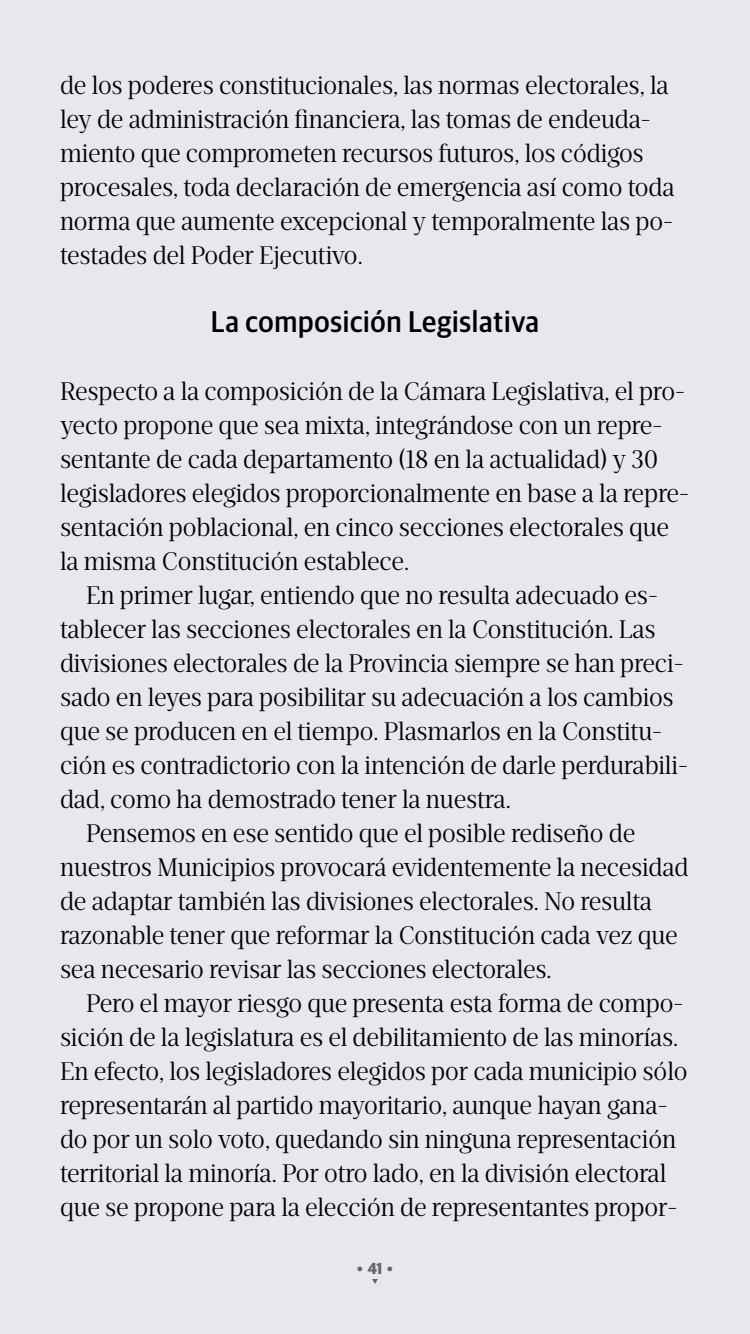
<style>
.page{position:relative;width:750px;height:1334px;background:#e8e7ed}
.page>*{position:absolute;margin:0;border:0;box-sizing:border-box;transform-origin:0 0}
.t1{font:500 30px "Guardian Sans Narrow";letter-spacing:.025em;color:#000}
.t2{font:26px/34px "Ardina Text";letter-spacing:-.005em;color:#000}
.t3{font:700 16px "Guardian Sans Narrow";color:#666}
</style>
<div class="page">
<svg style="left:372px;top:1279px;width:6px;height:5px"></svg>
<p class="t2" style="left:60px;top:68px;width:616px">de los poderes constitucionales, las normas electorales, la ley de administración financiera, las tomas de endeuda&shy;miento que comprometen recursos futuros, los códigos procesales, toda declaración de emergencia así como toda norma que aumente excepcional y temporalmente las po&shy;testades del Poder Ejecutivo.</p>
<p class="t1" style="left:211px;top:300px;width:330px">La composición Legislativa</p>
<p class="t2" style="left:60px;top:374px;width:631px">Respecto a la composición de la Cámara Legislativa, el pro&shy;yecto propone que sea mixta, integrándose con un repre&shy;sentante de cada departamento (18 en la actualidad) y 30 legisladores elegidos proporcionalmente en base a la repre&shy;sentación poblacional, en cinco secciones electorales que la misma Constitución establece.</p>
<p class="t2" style="left:86px;top:578px;width:574px">En primer lugar, entiendo que no resulta adecuado es-</p>
<p class="t2" style="left:60px;top:612px;width:597px">tablecer las secciones electorales en la Constitución. Las</p>
<p class="t2" style="left:60px;top:646px;width:625px">divisiones electorales de la Provincia siempre se han preci-</p>
<p class="t2" style="left:60px;top:680px;width:615px">sado en leyes para posibilitar su adecuación a los cambios</p>
<p class="t2" style="left:60px;top:714px;width:604px">que se producen en el tiempo. Plasmarlos en la Constitu-</p>
<p class="t2" style="left:60px;top:748px;width:629px">ción es contradictorio con la intención de darle perdurabili-</p>
<p class="t2" style="left:60px;top:782px;width:452px">dad, como ha demostrado tener la nuestra.</p>
<p class="t2" style="left:86px;top:816px;width:551px">Pensemos en ese sentido que el posible rediseño de</p>
<p class="t2" style="left:60px;top:850px;width:630px">nuestros Municipios provocará evidentemente la necesidad</p>
<p class="t2" style="left:60px;top:884px;width:594px">de adaptar también las divisiones electorales. No resulta</p>
<p class="t2" style="left:60px;top:918px;width:620px">razonable tener que reformar la Constitución cada vez que</p>
<p class="t2" style="left:60px;top:952px;width:493px">sea necesario revisar las secciones electorales.</p>
<p class="t2" style="left:86px;top:986px;width:599px">Pero el mayor riesgo que presenta esta forma de compo-</p>
<p class="t2" style="left:60px;top:1020px;width:620px">sición de la legislatura es el debilitamiento de las minorías.</p>
<p class="t2" style="left:60px;top:1054px;width:629px">En efecto, los legisladores elegidos por cada municipio sólo</p>
<p class="t2" style="left:60px;top:1088px;width:609px">representarán al partido mayoritario, aunque hayan gana-</p>
<p class="t2" style="left:60px;top:1122px;width:618px">do por un solo voto, quedando sin ninguna representación</p>
<p class="t2" style="left:60px;top:1156px;width:608px">territorial la minoría. Por otro lado, en la división electoral</p>
<p class="t2" style="left:60px;top:1190px;width:619px">que se propone para la elección de representantes propor-</p>
<p class="t3" style="left:357px;top:1257px;width:37px">• 41 •</p>
</div>
